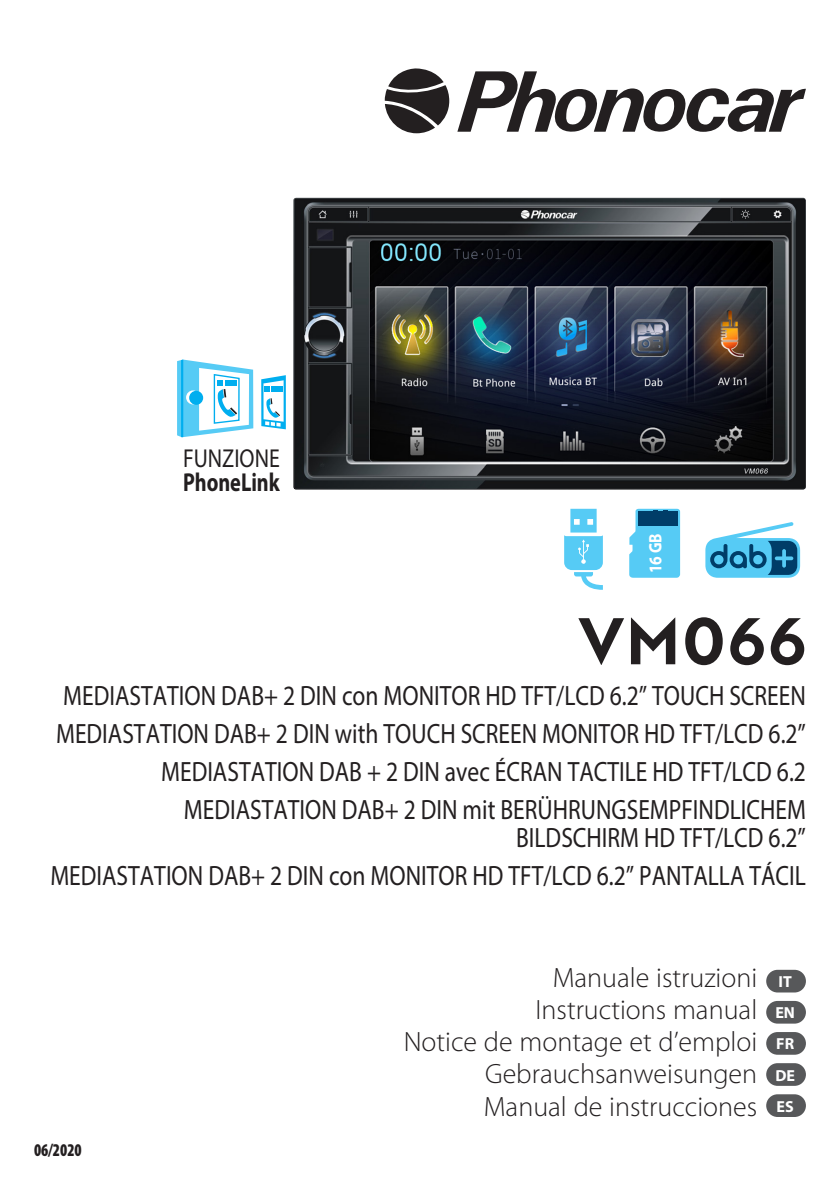
<style>
.page{position:relative;width:840px;height:1191px;background:#fff}
.page>*{position:absolute;margin:0;border:0;box-sizing:border-box;transform-origin:0 0}
.t1{font:64px "Brother 1816 Bold";letter-spacing:.04em;color:#231f20}
.t2{font:28px/38px "Myriad Pro";color:#231f20;text-align:right;scale:.84 1}
.t3{font:300 28px/32px "Myriad Pro";color:#231f20;text-align:right}
.t4{font:700 26px "Myriad Pro";color:#231f20;scale:.78 1}
.t5{font:26px "Myriad Pro";color:#231f20;scale:.84 1}
.t6{font:900 condensed 18px "Myriad Pro";color:#231f20;scale:.9 1}
.t7{font:700 18px "Myriad Pro";color:#fff;scale:.86 1}
.t8{font:700 16px/31.2px "Myriad Pro";color:#fff}
</style>
<div class="page">
<div style="left:765px;top:1032px;width:40px;height:22px;background:#57585a;border-radius:11px"></div>
<div style="left:765px;top:1063px;width:40px;height:22px;background:#57585a;border-radius:11px"></div>
<div style="left:765px;top:1001px;width:40px;height:22px;background:#57585a;border-radius:11px"></div>
<div style="left:765px;top:969px;width:40px;height:23px;background:#57585a;border-radius:11px"></div>
<div style="left:765px;top:1094px;width:40px;height:23px;background:#57585a;border-radius:11px"></div>
<svg style="left:457px;top:71px;width:348px;height:61px"></svg>
<svg style="left:384px;top:68px;width:65px;height:65px"></svg>
<img style="left:293px;top:198px;width:512px;height:291px">
<svg style="left:705px;top:522px;width:94px;height:56px"></svg>
<svg style="left:177px;top:359px;width:76px;height:78px"></svg>
<svg style="left:261px;top:375px;width:25px;height:54px"></svg>
<svg style="left:186px;top:390px;width:14px;height:14px"></svg>
<div style="left:189px;top:391px;width:14px;height:14px;background:#00aeef;border-radius:50%"></div>
<svg style="left:629px;top:509px;width:50px;height:69px;background:#5fc9ef"></svg>
<svg style="left:637px;top:511px;width:4px;height:15px"></svg>
<div style="left:642px;top:511px;width:5px;height:15px;background:#003d68"></div>
<hr style="left:648px;top:511px;width:4px;height:15px;background:#003d68">
<hr style="left:653px;top:510px;width:4px;height:16px;background:#003d68">
<hr style="left:658px;top:511px;width:4px;height:15px;background:#003d68">
<hr style="left:663px;top:510px;width:4px;height:16px;background:#003d68">
<hr style="left:668px;top:511px;width:4px;height:15px;background:#003d68">
<hr style="left:673px;top:511px;width:4px;height:15px;background:#003d68">
<svg style="left:564px;top:509px;width:38px;height:81px"></svg>
<p class="t5" style="left:183px;top:442px;width:116px">FUNZIONE</p>
<p class="t4" style="left:183px;top:465px;width:126px">PhoneLink</p>
<p class="t7" style="left:643px;top:573px;width:48px;rotate:-90deg">16 GB</p>
<h1 class="t1" style="left:579px;top:592px;width:228px">VM066</h1>
<p class="t2" style="left:56px;top:676px;width:893px">MEDIASTATION DAB+ 2 DIN con MONITOR HD TFT/LCD 6.2” TOUCH SCREEN MEDIASTATION DAB+ 2 DIN with TOUCH SCREEN MONITOR HD TFT/LCD 6.2” MEDIASTATION DAB + 2 DIN avec ÉCRAN TACTILE HD TFT/LCD 6.2<br>MEDIASTATION DAB+ 2 DIN mit BERÜHRUNGSEMPFINDLICHEM</p>
<p class="t2" style="left:50px;top:817px;width:900px">BILDSCHIRM HD TFT/LCD 6.2”<br>MEDIASTATION DAB+ 2 DIN con MONITOR HD TFT/LCD 6.2” PANTALLA TÁCIL</p>
<p class="t6" style="left:34px;top:1138px;width:54px">06/2020</p>
<p class="t3" style="left:403px;top:961px;width:355px">Manuale istruzioni<br>Instructions manual<br>Notice de montage et d’emploi<br>Gebrauchsanweisungen<br>Manual de instrucciones</p>
<p class="t8" style="left:778px;top:965px;width:15px">IT</p>
<p class="t8" style="left:775px;top:996px;width:21px">EN</p>
<p class="t8" style="left:775px;top:1027px;width:21px">FR<br>DE</p>
<p class="t8" style="left:776px;top:1090px;width:19px">ES</p>
</div>
